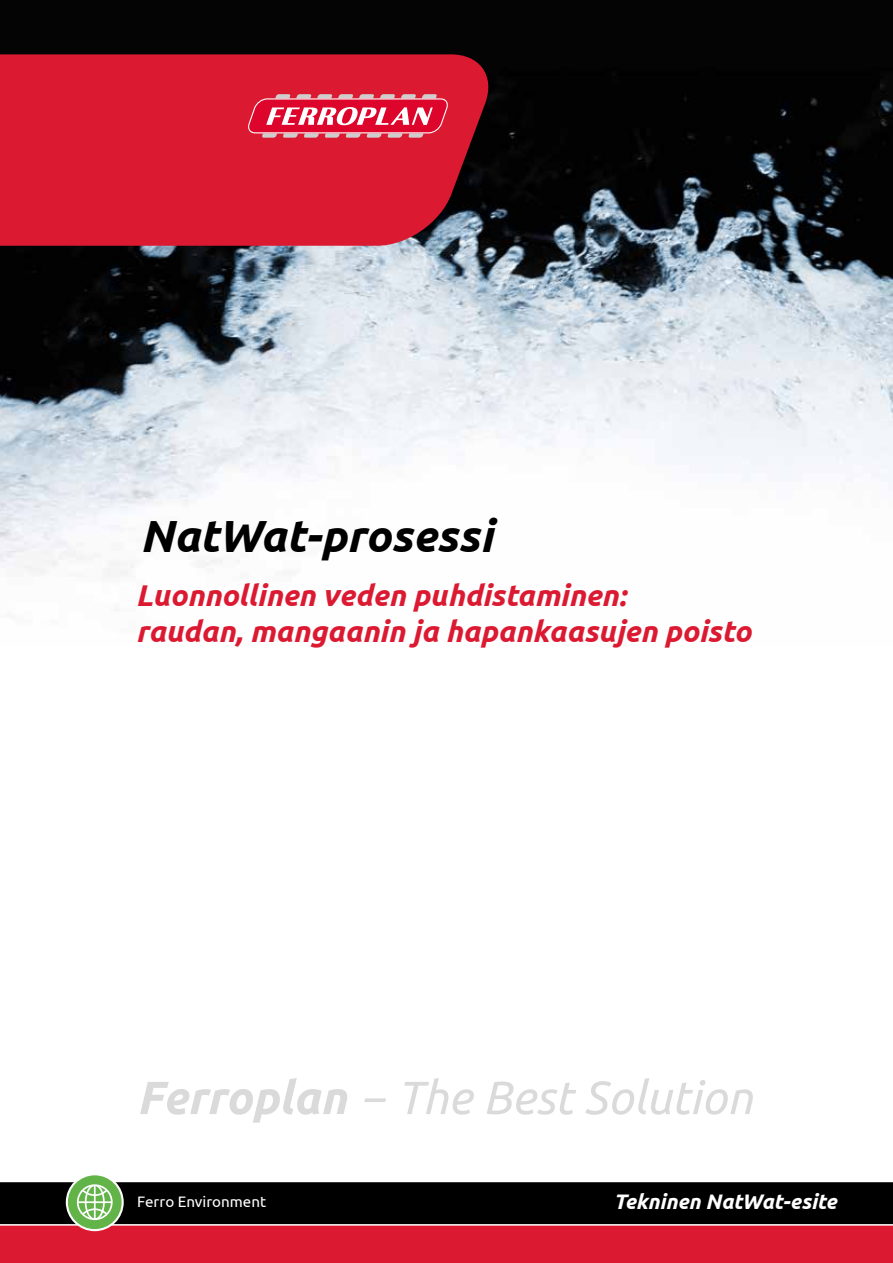
<style>
.page{position:relative;width:893px;height:1263px;background:#fff}
.page>*{position:absolute;margin:0;border:0;box-sizing:border-box;transform-origin:0 0}
.t1{font:italic 700 45px "Ubuntu";color:#000}
.t2{font:italic 700 30px/36px "Ubuntu";color:#db1a32}
.t3{font:italic 700 21px "Ubuntu";color:#fff}
.t4{font:15.15px "Ubuntu";color:#fff}
</style>
<div class="page">
<img style="left:0;top:0;width:893px;height:577px">
<svg style="left:0;top:54px;width:490px;height:192px;background:#cf1b32"></svg>
<svg style="left:248px;top:94px;width:200px;height:44px;background:#e25068"></svg>
<svg style="left:140px;top:1078px;width:613px;height:45px"></svg>
<svg style="left:67px;top:1174px;width:56px;height:56px"></svg>
<svg style="left:0;top:1181px;width:893px;height:82px;background:#6f1922"></svg>
<hr style="left:78px;top:1201px;width:34px;height:2px;background:#fff">
<hr style="left:94px;top:1185px;width:2px;height:34px;background:#fff">
<div style="left:85px;top:1185px;width:20px;height:34px;border:2px solid #fff;border-radius:50%"></div>
<div style="left:77px;top:1184px;width:36px;height:36px;border:2px solid #fff;border-radius:50%"></div>
<h1 class="t1" style="left:140px;top:509px;width:354px">NatWat-prosessi</h1>
<p class="t2" style="left:136px;top:577px;width:617px">Luonnollinen veden puhdistaminen:<br>raudan, mangaanin ja hapankaasujen poisto</p>
<p class="t4" style="left:137px;top:1192px;width:130px">Ferro Environment</p>
<p class="t3" style="left:614px;top:1189px;width:224px">Tekninen NatWat-esite</p>
</div>
